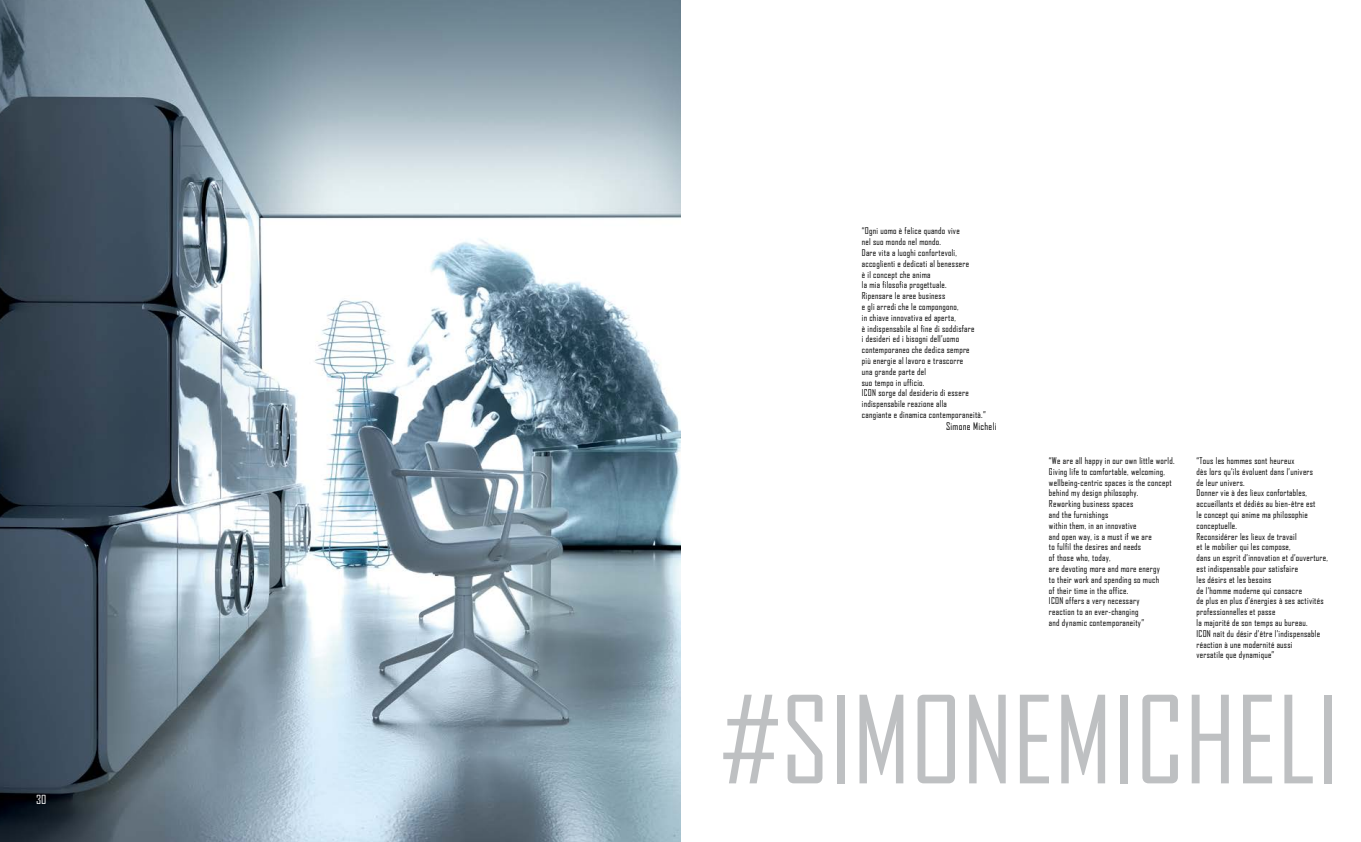
<style>
.page{position:relative;width:1361px;height:842px;background:#fff}
.page>*{position:absolute;margin:0;border:0;box-sizing:border-box;transform-origin:0 0}
.t1{font:116px "Agency FB";color:#bec0c2}
.t2{font:12px "Agency FB";color:#fff}
.t3{font:10px "Agency FB";letter-spacing:.03em;color:#000}
.t4{font:9px/10.8px "Agency FB";letter-spacing:.03em;color:#000}
</style>
<div class="page">
<img style="left:0;top:0;width:680px;height:842px">
<h2 class="t2" style="left:36px;top:792px;width:12px">30</h2>
<p class="t4" style="left:862px;top:225px;width:125px">“Ogni uomo è felice quando vive<br>nel suo mondo nel mondo.<br>Dare vita a luoghi confortevoli, accoglienti e dedicati al benessere<br>è il concept che anima<br>la mia filosofia progettuale.<br>Ripensare le aree business<br>e gli arredi che le compongono,<br>in chiave innovativa ed aperta,<br>è indispensabile al fine di soddisfare<br>i desideri ed i bisogni dell’uomo contemporaneo che dedica sempre<br>più energie al lavoro e trascorre<br>una grande parte del<br>suo tempo in ufficio.<br>ICON sorge dal desiderio di essere indispensabile reazione alla<br>cangiante e dinamica contemporaneità.”</p>
<p class="t3" style="left:946px;top:420px;width:52px">Simone Micheli</p>
<p class="t4" style="left:1049px;top:455px;width:127px">“We are all happy in our own little world.<br>Giving life to comfortable, welcoming, wellbeing-centric spaces is the concept behind my design philosophy.<br>Reworking business spaces<br>and the furnishings<br>within them, in an innovative<br>and open way, is a must if we are<br>to fulfil the desires and needs<br>of those who, today,<br>are devoting more and more energy<br>to their work and spending so much<br>of their time in the office.<br>ICON offers a very necessary<br>reaction to an ever-changing<br>and dynamic contemporaneity”</p>
<p class="t4" style="left:1196px;top:455px;width:133px">“Tous les hommes sont heureux<br>dès lors qu’ils évoluent dans l’univers<br>de leur univers.<br>Donner vie à des lieux confortables, accueillants et dédiés au bien-être est<br>le concept qui anime ma philosophie conceptuelle.<br>Reconsidérer les lieux de travail<br>et le mobilier qui les compose,<br>dans un esprit d’innovation et d’ouverture, est indispensable pour satisfaire<br>les désirs et les besoins<br>de l’homme moderne qui consacre<br>de plus en plus d’énergies à ses activités professionnelles et passe<br>la majorité de son temps au bureau.<br>ICON naît du désir d’être l’indispensable réaction à une modernité aussi<br>versatile que dynamique”</p>
<h1 class="t1" style="left:720px;top:669px;width:620px">#SIMONEMICHELI</h1>
</div>
